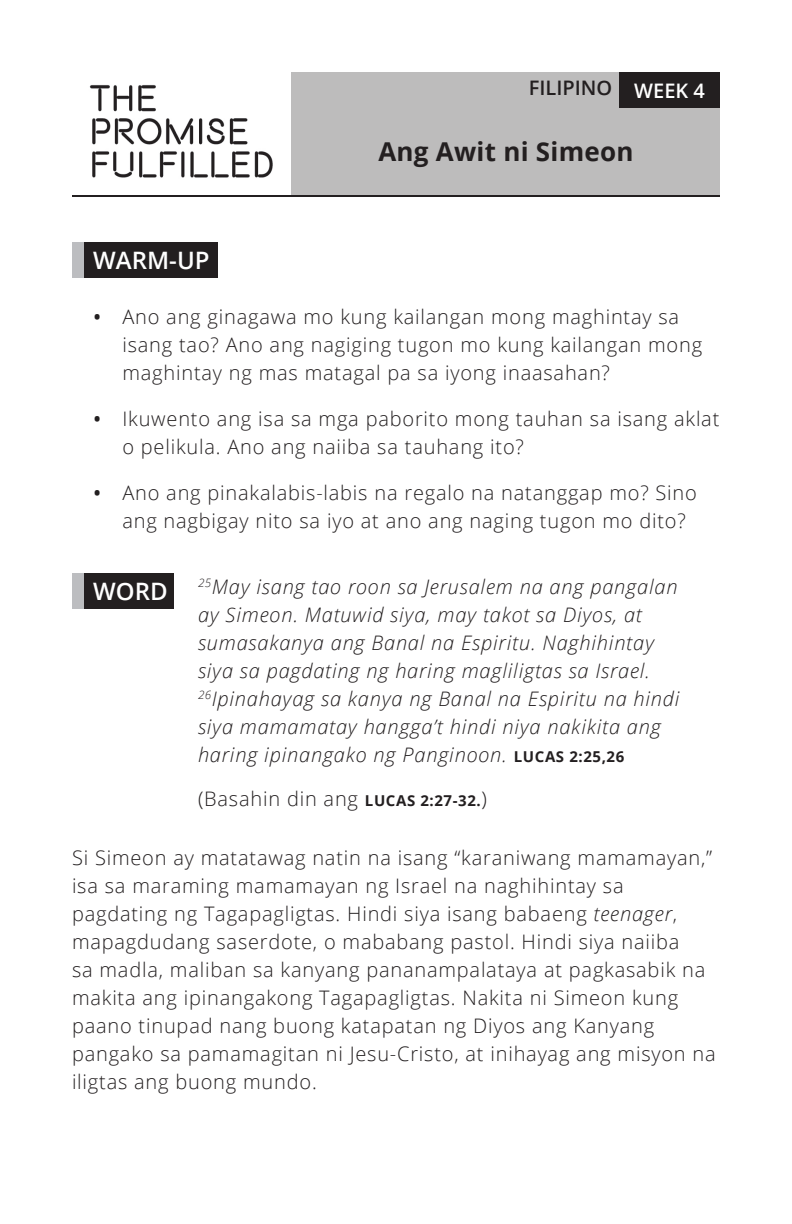
<style>
.page{position:relative;width:792px;height:1224px;background:#fff}
.page>*{position:absolute;margin:0;border:0;box-sizing:border-box;transform-origin:0 0}
.title_01{font:700 26px "Open Sans";letter-spacing:.01em;color:#231f20}
.header_text{font:600 24px "Open Sans";color:#fff}
.body_text_01{font:300 20px/28px "Open Sans";letter-spacing:.04em;color:#231f20}
.verse_text_01{font:italic 300 20px/28px "Open Sans";letter-spacing:.04em;color:#231f20}
.verse_text_02{font:300 20px "Open Sans";letter-spacing:.04em;color:#231f20}
.filipino_text{font:600 20px "Open Sans";color:#231f20}
.week_num_01{font:600 20px "Open Sans";color:#fff}
.s1{font-weight:600}
.s2{font-weight:700;font-style:normal;font-size:15px}
.s3{font-weight:700;font-size:15px}
.s4{font-style:italic}
</style>
<div class="page">
<img style="left:89px;top:72px;width:203px;height:123px">
<div style="left:292px;top:72px;width:428px;height:124px;background:#bdbcbc"></div>
<hr style="left:72px;top:195px;width:648px;height:2px;background:#231f20">
<div style="left:619px;top:72px;width:101px;height:36px;background:#231f20"></div>
<div style="left:72px;top:242px;width:12px;height:36px;background:#bcbdc0"></div>
<div style="left:84px;top:242px;width:133px;height:36px;background:#231f20"></div>
<div style="left:72px;top:573px;width:12px;height:36px;background:#bcbdc0"></div>
<div style="left:84px;top:573px;width:90px;height:36px;background:#231f20"></div>
<p class="filipino_text" style="left:529px;top:74px;width:85px">FILIPINO</p>
<p class="week_num_01" style="left:634px;top:77px;width:72px">WEEK 4</p>
<p class="title_01" style="left:378px;top:133px;width:257px">Ang Awit ni Simeon</p>
<p class="header_text" style="left:93px;top:244px;width:118px">WARM-UP</p>
<p class="body_text_01" style="left:122px;top:302px;width:581px;text-indent:-29px"><span class="s1">•</span> Ano ang ginagawa mo kung kailangan mong maghintay sa isang tao? Ano ang nagiging tugon mo kung kailangan mong maghintay ng mas matagal pa sa iyong inaasahan?</p>
<p class="body_text_01" style="left:122px;top:404px;width:599px;text-indent:-29px"><span class="s1">•</span> Ikuwento ang isa sa mga paborito mong tauhan sa isang aklat o pelikula. Ano ang naiiba sa tauhang ito?</p>
<p class="body_text_01" style="left:122px;top:478px;width:576px;text-indent:-29px"><span class="s1">•</span> Ano ang pinakalabis-labis na regalo na natanggap mo? Sino ang nagbigay nito sa iyo at ano ang naging tugon mo dito?</p>
<p class="header_text" style="left:93px;top:575px;width:76px">WORD</p>
<p class="verse_text_01" style="left:198px;top:572px;width:483px"><sup>25</sup>May isang tao roon sa Jerusalem na ang pangalan ay Simeon. Matuwid siya, may takot sa Diyos, at sumasakanya ang Banal na Espiritu. Naghihintay siya sa pagdating ng haring magliligtas sa Israel.<br><sup>26</sup>Ipinahayag sa kanya ng Banal na Espiritu na hindi siya mamamatay hanggaʼt hindi niya nakikita ang haring ipinangako ng Panginoon. <span class="s2">LUCAS 2:25,26</span></p>
<p class="verse_text_02" style="left:198px;top:785px;width:290px">(Basahin din ang <span class="s3">LUCAS 2:27-32.</span>)</p>
<p class="body_text_01" style="left:72px;top:844px;width:645px">Si Simeon ay matatawag natin na isang “karaniwang mamamayan,” isa sa maraming mamamayan ng Israel na naghihintay sa pagdating ng Tagapagligtas. Hindi siya isang babaeng <span class="s4">teenager</span>, mapagdudang saserdote, o mababang pastol. Hindi siya naiiba<br>sa madla, maliban sa kanyang pananampalataya at pagkasabik na makita ang ipinangakong Tagapagligtas. Nakita ni Simeon kung paano tinupad nang buong katapatan ng Diyos ang Kanyang pangako sa pamamagitan ni Jesu-Cristo, at inihayag ang misyon na iligtas ang buong mundo.</p>
</div>
